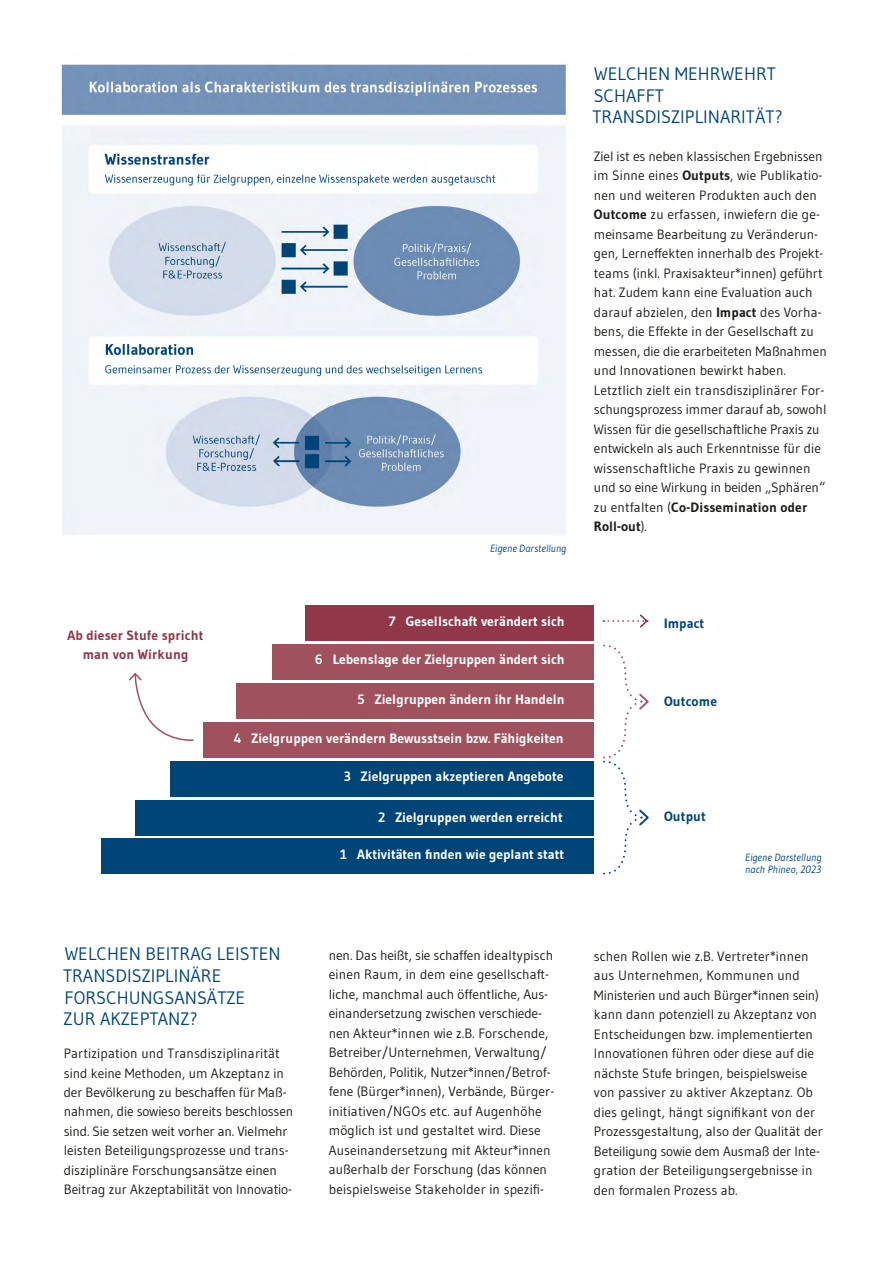
<style>
.page{position:relative;width:893px;height:1263px;background:#fff}
.page>*{position:absolute;margin:0;border:0;box-sizing:border-box;transform-origin:0 0}
.t1{font:18px/21.6px "Gudea";color:#004577}
.t2{font:13.5px/19.5px "Gudea";color:#1d1d1b}
.t3{font:700 13.5px "Gudea";color:#fff}
.t4{font:700 13.5px/19.5px "Gudea";letter-spacing:.01em;color:#903749;text-align:center}
.t5{font:700 13.5px "Gudea";letter-spacing:.01em;color:#004577}
.t6{font:italic 10.5px/12.6px "Gudea";color:#004577}
.s1{font-weight:700}
</style>
<div class="page">
<img style="left:61px;top:64px;width:505px;height:471px">
<div style="left:101px;top:838px;width:493px;height:36px;background:#004577"></div>
<div style="left:135px;top:800px;width:459px;height:35px;background:#004577"></div>
<div style="left:170px;top:761px;width:424px;height:35px;background:#004577"></div>
<div style="left:203px;top:722px;width:391px;height:36px;background:#9f525e"></div>
<div style="left:236px;top:683px;width:358px;height:36px;background:#9f525e"></div>
<div style="left:272px;top:644px;width:322px;height:36px;background:#9f525e"></div>
<div style="left:305px;top:605px;width:289px;height:36px;background:#903749"></div>
<svg style="left:129px;top:673px;width:65px;height:68px"></svg>
<svg style="left:603px;top:614px;width:46px;height:14px"></svg>
<svg style="left:603px;top:645px;width:46px;height:230px"></svg>
<h1 class="t1" style="left:592px;top:63px;width:192px">WELCHEN MEHRWEHRT<br>SCHAFFT<br>TRANSDISZIPLINARITÄT?</h1>
<p class="t4" style="left:68px;top:625px;width:137px">Ab dieser Stufe spricht man von Wirkung</p>
<p class="t6" style="left:490px;top:542px;width:78px">Eigene Darstellung</p>
<p class="t3" style="left:389px;top:613px;width:177px">7 Gesellschaft verändert sich</p>
<p class="t3" style="left:315px;top:651px;width:251px">6 Lebenslage der Zielgruppen ändert sich</p>
<p class="t3" style="left:357px;top:690px;width:209px">5 Zielgruppen ändern ihr Handeln</p>
<p class="t3" style="left:234px;top:730px;width:331px">4 Zielgruppen verändern Bewusstsein bzw. Fähigkeiten</p>
<p class="t3" style="left:344px;top:768px;width:221px">3 Zielgruppen akzeptieren Angebote</p>
<p class="t3" style="left:378px;top:809px;width:186px">2 Zielgruppen werden erreicht</p>
<p class="t3" style="left:340px;top:845px;width:225px">1 Aktivitäten finden wie geplant statt</p>
<p class="t2" style="left:594px;top:146px;width:235px">Ziel ist es neben klassischen Ergebnissen im Sinne eines <span class="s1">Outputs</span>, wie Publikatio&shy;nen und weiteren Produkten auch den <span class="s1">Outcome</span> zu erfassen, inwiefern die ge&shy;meinsame Bearbeitung zu Veränderun&shy;gen, Lerneffekten innerhalb des Projekt&shy;teams (inkl. Praxisakteur*innen) geführt hat. Zudem kann eine Evaluation auch darauf abzielen, den <span class="s1">Impact</span> des Vorha&shy;bens, die Effekte in der Gesellschaft zu messen, die die erarbeiteten Maßnahmen und Innovationen bewirkt haben.<br>Letztlich zielt ein transdisziplinärer For&shy;schungsprozess immer darauf ab, sowohl Wissen für die gesellschaftliche Praxis zu entwickeln als auch Erkenntnisse für die wissenschaftliche Praxis zu gewinnen und so eine Wirkung in beiden „Sphären“ zu entfalten (<span class="s1">Co-Dissemination oder Roll-out</span>).</p>
<p class="t5" style="left:664px;top:614px;width:42px">Impact</p>
<p class="t5" style="left:664px;top:693px;width:55px">Outcome</p>
<p class="t5" style="left:664px;top:808px;width:43px">Output</p>
<p class="t6" style="left:745px;top:850px;width:78px">Eigene Darstellung nach Phineo, 2023</p>
<h1 class="t1" style="left:63px;top:943px;width:219px">WELCHEN BEITRAG LEISTEN<br>TRANSDISZIPLINÄRE<br>FORSCHUNGSANSÄTZE<br>ZUR AKZEPTANZ?</h1>
<p class="t2" style="left:329px;top:945px;width:227px">nen. Das heißt, sie schaffen idealtypisch einen Raum, in dem eine gesellschaft&shy;liche, manchmal auch öffentliche, Aus&shy;einandersetzung zwischen verschiede&shy;nen Akteur*innen wie z.B. Forschende, Betreiber/Unternehmen, Verwaltung/ Behörden, Politik, Nutzer*innen/Betrof&shy;fene (Bürger*innen), Verbände, Bürger&shy;initiativen/NGOs etc. auf Augenhöhe möglich ist und gestaltet wird. Diese Auseinandersetzung mit Akteur*innen außerhalb der Forschung (das können beispielsweise Stakeholder in spezifi-</p>
<p class="t2" style="left:594px;top:946px;width:231px">schen Rollen wie z.B. Vertreter*innen aus Unternehmen, Kommunen und Ministerien und auch Bürger*innen sein) kann dann potenziell zu Akzeptanz von Entscheidungen bzw. implementierten Innovationen führen oder diese auf die nächste Stufe bringen, beispielsweise von passiver zu aktiver Akzeptanz. Ob dies gelingt, hängt signifikant von der Prozessgestaltung, also der Qualität der Beteiligung sowie dem Ausmaß der Inte&shy;gration der Beteiligungsergebnisse in den formalen Prozess ab.</p>
<p class="t2" style="left:64px;top:1043px;width:231px">Partizipation und Transdisziplinarität sind keine Methoden, um Akzeptanz in der Bevölkerung zu beschaffen für Maß&shy;nahmen, die sowieso bereits beschlossen sind. Sie setzen weit vorher an. Vielmehr leisten Beteiligungsprozesse und trans&shy;disziplinäre Forschungsansätze einen Beitrag zur Akzeptabilität von Innovatio-</p>
</div>
